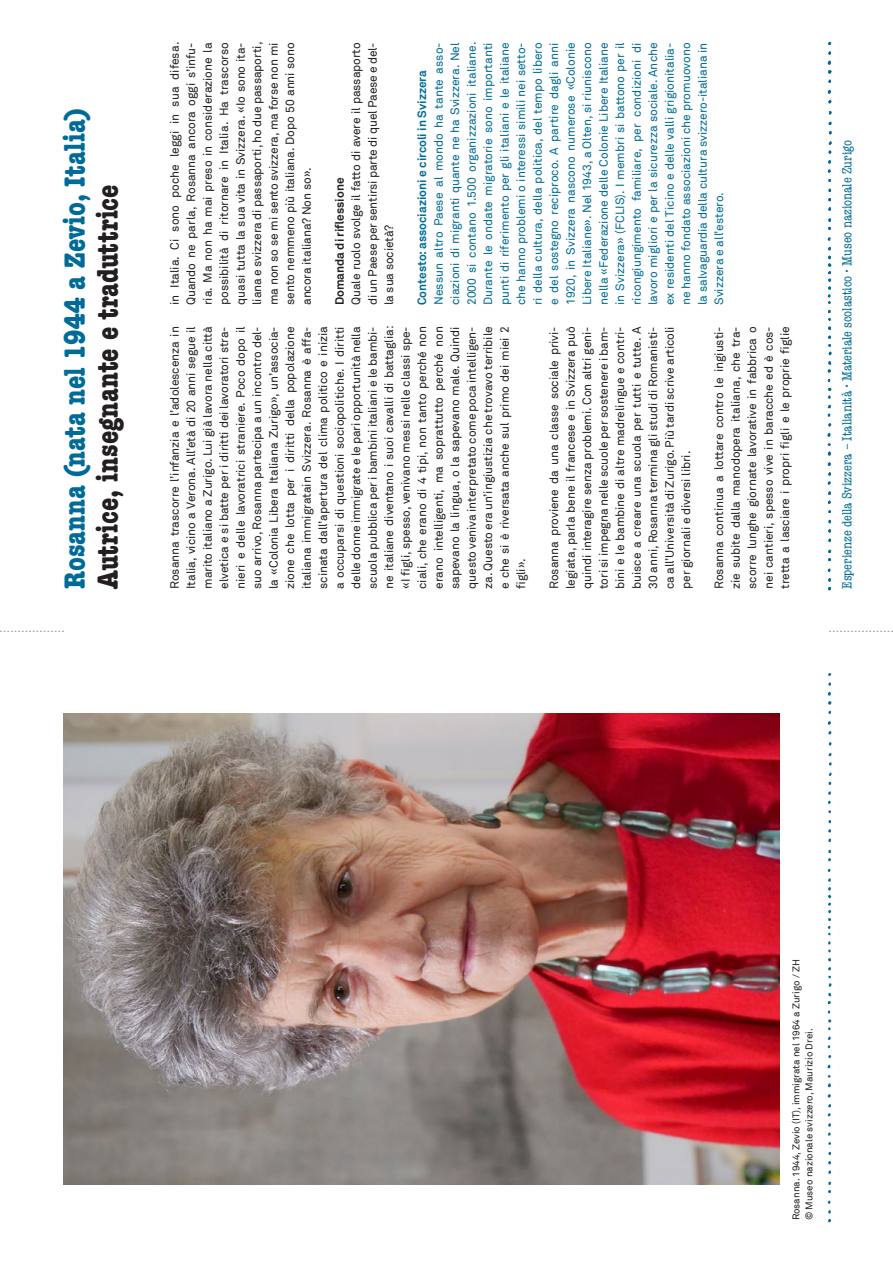
<style>
.page{position:relative;width:893px;height:1263px;background:#fff}
.page>*{position:absolute;margin:0;border:0;box-sizing:border-box;transform-origin:0 0}
.t1{font:700 condensed 30px/33px "American Typewriter";color:#006b98}
.t2{font:condensed 13.5px "American Typewriter";color:#006b98}
.t3{font:12px/16.5px "Akkurat";letter-spacing:-.005em;color:#231f20;text-align:justify}
.t4{font:12px/16.5px "Akkurat";color:#006b98}
.t5{font:9.75px/12.8px "Akkurat";color:#231f20}
.s1{color:#231f20}
.s2{font-weight:700}
</style>
<div class="page">
<img style="left:827px;top:673px;width:5px;height:550px">
<svg style="left:0;top:631px;width:64px;height:1px"></svg>
<svg style="left:829px;top:631px;width:64px;height:1px"></svg>
<img style="left:827px;top:41px;width:5px;height:550px">
<img style="left:64px;top:714px;width:715px;height:471px">
<p class="t1" style="left:58px;top:589px;width:482px;rotate:-90deg">Rosanna (nata nel 1944 a Zevio, Italia)<br><span class="s1">Autrice, insegnante e traduttrice</span></p>
<p class="t3" style="left:167px;top:305px;width:265px;rotate:-90deg">in Italia. Ci sono poche leggi in sua difesa.<br>Quando ne parla, Rosanna ancora oggi s’infu&shy;ria. Ma non ha mai preso in considerazione la possibilità di ritornare in Italia. Ha trascorso quasi tutta la sua vita in Svizzera. «Io sono ita&shy;liana e svizzera di passaporti, ho due passaporti, ma non so se mi sento svizzera, ma forse non mi sento nemmeno più italiana. Dopo 50 anni sono ancora italiana? Non so».</p>
<p class="t3" style="left:332px;top:305px;width:264px;text-align:left;rotate:-90deg"><span class="s2">Domanda di riflessione<br></span>Quale ruolo svolge il fatto di avere il passaporto di un Paese per sentirsi parte di quel Paese e del&shy;la sua società?</p>
<p class="t4" style="left:414px;top:305px;width:265px;rotate:-90deg"><span class="s2">Contesto: associazioni e circoli in Svizzera </span>Nessun altro Paese al mondo ha tante asso&shy;ciazioni di migranti quante ne ha Svizzera. Nel 2000 si contano 1.500 organizzazioni italiane.<br>Durante le ondate migratorie sono importanti punti di riferimento per gli italiani e le italiane che hanno problemi o interessi simili nei setto&shy;ri della cultura, della politica, del tempo libero e del sostegno reciproco. A partire dagli anni 1920, in Svizzera nascono numerose «Colonie Libere Italiane». Nel 1943, a Olten, si riuniscono nella «Federazione delle Colonie Libere Italiane in Svizzera» (FCLIS). I membri si battono per il ricongiungimento familiare, per condizioni di lavoro migliori e per la sicurezza sociale. Anche ex residenti del Ticino e delle valli grigionitalia&shy;ne hanno fondato associazioni che promuovono la salvaguardia della cultura svizzero-italiana in Svizzera e all’estero.</p>
<p class="t3" style="left:233px;top:589px;width:265px;rotate:-90deg">nieri e delle lavoratrici straniere. Poco dopo il suo arrivo, Rosanna partecipa a un incontro del&shy;la «Colonia Libera Italiana Zurigo», un’associa&shy;zione che lotta per i diritti della popolazione italiana immigratain Svizzera. Rosanna è affa&shy;scinata dall’apertura del clima politico e inizia a occuparsi di questioni sociopolitiche. I diritti delle donne immigrate e le pari opportunità nella scuola pubblica per i bambini italiani e le bambi&shy;ne italiane diventano i suoi cavalli di battaglia: «I figli, spesso, venivano messi nelle classi spe&shy;ciali, che erano di 4 tipi, non tanto perché non erano intelligenti, ma soprattutto perché non sapevano la lingua, o la sapevano male. Quindi questo veniva interpretato come poca intelligen&shy;za. Questo era un’ingiustizia che trovavo terribile e che si è riversata anche sul primo dei miei 2 figli».</p>
<p class="t3" style="left:546px;top:589px;width:264px;rotate:-90deg">Rosanna proviene da una classe sociale privi&shy;legiata, parla bene il francese e in Svizzera può quindi interagire senza problemi. Con altri geni&shy;tori si impegna nelle scuole per sostenere i bam&shy;bini e le bambine di altre madrelingue e contri&shy;buisce a creare una scuola per tutti e tutte. A 30 anni, Rosanna termina gli studi di Romanisti&shy;ca all’Università di Zurigo. Più tardi scrive articoli per giornali e diversi libri.</p>
<p class="t3" style="left:711px;top:589px;width:264px;rotate:-90deg">Rosanna continua a lottare contro le ingiusti&shy;zie subite dalla manodopera italiana, che tra&shy;scorre lunghe giornate lavorative in fabbrica o nei cantieri, spesso vive in baracche ed è cos&shy;tretta a lasciare i propri figli e le proprie figlie</p>
<p class="t3" style="left:167px;top:589px;width:264px;rotate:-90deg">Rosanna trascorre l’infanzia e l’adolescenza in Italia, vicino a Verona. All’età di 20 anni segue il marito italiano a Zurigo. Lui già lavora nella città elvetica e si batte per i diritti dei lavoratori stra-</p>
<p class="t2" style="left:839px;top:589px;width:450px;rotate:-90deg">Esperienze della Svizzera – Italianità • Materiale scolastico • Museo nazionale Zurigo</p>
<p class="t5" style="left:790px;top:1220px;width:262px;rotate:-90deg">Rosanna. 1944, Zevio (IT), immigrata nel 1964 a Zurigo / ZH © Museo nazionale svizzero, Maurizio Drei.</p>
</div>
